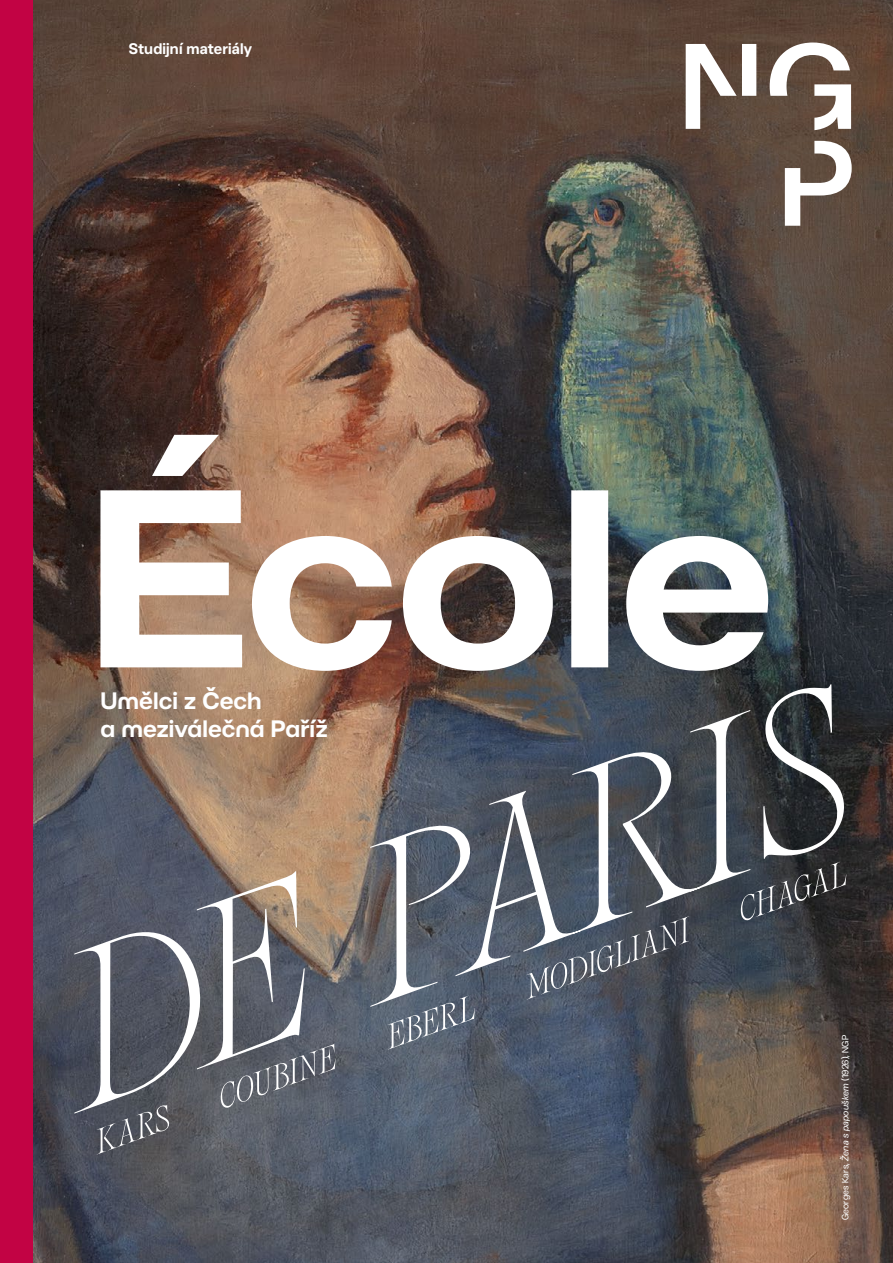
<style>
.page{position:relative;width:893px;height:1263px;background:#fff}
.page>*{position:absolute;margin:0;border:0;box-sizing:border-box;transform-origin:0 0}
.t1{font:600 23.25px/27.9px "BC Novatica";color:#fff}
.t2{font:600 15px "BC Novatica TXT";letter-spacing:.01em;color:#fff}
.t3{font:9px "BC Novatica TXT";letter-spacing:.025em;color:#fff}
.s1{font-style:italic}
</style>
<div class="page">
<img style="left:32px;top:0;width:861px;height:1263px">
<img style="left:100px;top:435px;width:668px;height:236px">
<svg style="left:88px;top:1116px;width:762px;height:39px;background:#58585f"></svg>
<svg style="left:32px;top:679px;width:854px;height:437px;background:#626063"></svg>
<svg style="left:686px;top:43px;width:166px;height:183px"></svg>
<div style="left:0;top:0;width:32px;height:1263px;background:#c20344"></div>
<h2 class="t2" style="left:129px;top:39px;width:125px">Studijní materiály</h2>
<h1 class="t1" style="left:100px;top:686px;width:229px">Umělci z Čech<br>a meziválečná Paříž</h1>
<p class="t3" style="left:840px;top:1220px;width:187px;rotate:-90deg">Georges Kars, <span class="s1">Žena s papouškem</span> (1926), NGP</p>
</div>
